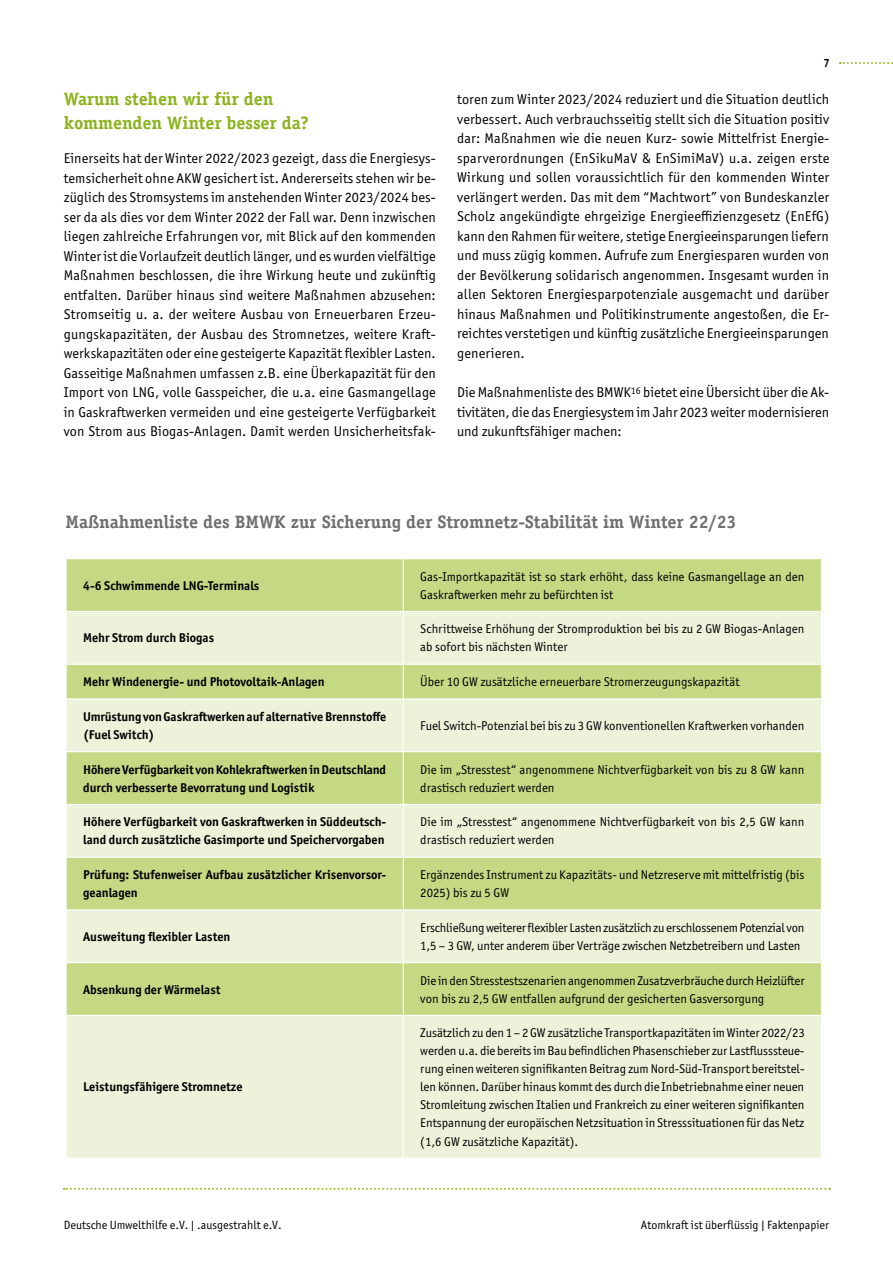
<style>
.page{position:relative;width:893px;height:1263px;background:#fff}
.page>*{position:absolute;margin:0;border:0;box-sizing:border-box;transform-origin:0 0}
.t1{font:700 18px "Officina Serif";letter-spacing:-.005em;color:#706f6f}
.t2{font:700 18px/24px "Officina Serif";letter-spacing:-.005em;color:#8ab31d}
.t3{font:14.25px/19.5px "Officina Sans ITC Pro";letter-spacing:.005em;color:#000;text-align:justify}
.t4{font:12.75px/18px "Officina Sans ITC Pro";color:#000}
.t5{font:700 12.75px/18px "Officina Sans ITC Pro";color:#000}
.t6{font:12px "Officina Sans ITC Pro";color:#000}
.t7{font:700 12px "Officina Sans ITC Pro";color:#000;scale:.95 1}
</style>
<div class="page">
<svg style="left:840px;top:62px;width:53px;height:2px"></svg>
<svg style="left:64px;top:1188px;width:766px;height:2px"></svg>
<div style="left:67px;top:559px;width:754px;height:52px;background:#c5d984"></div>
<svg style="left:67px;top:612px;width:754px;height:545px;background:#dee9bc"></svg>
<hr style="left:403px;top:612px;width:1px;height:52px;background:#fff">
<hr style="left:66px;top:664px;width:337px;height:1px;background:#fff">
<hr style="left:403px;top:664px;width:419px;height:1px;background:#fff">
<hr style="left:403px;top:665px;width:1px;height:33px;background:#fff">
<hr style="left:66px;top:698px;width:337px;height:1px;background:#fff">
<hr style="left:403px;top:698px;width:419px;height:1px;background:#fff">
<hr style="left:403px;top:699px;width:1px;height:52px;background:#fff">
<hr style="left:66px;top:751px;width:337px;height:1px;background:#fff">
<hr style="left:403px;top:751px;width:419px;height:1px;background:#fff">
<hr style="left:403px;top:752px;width:1px;height:52px;background:#fff">
<hr style="left:66px;top:804px;width:337px;height:1px;background:#fff">
<hr style="left:403px;top:804px;width:419px;height:1px;background:#fff">
<hr style="left:403px;top:805px;width:1px;height:52px;background:#fff">
<hr style="left:66px;top:857px;width:337px;height:1px;background:#fff">
<hr style="left:403px;top:857px;width:419px;height:1px;background:#fff">
<hr style="left:403px;top:858px;width:1px;height:51px;background:#fff">
<hr style="left:66px;top:909px;width:337px;height:1px;background:#fff">
<hr style="left:403px;top:909px;width:419px;height:1px;background:#fff">
<hr style="left:403px;top:910px;width:1px;height:52px;background:#fff">
<hr style="left:66px;top:962px;width:337px;height:1px;background:#fff">
<hr style="left:403px;top:962px;width:419px;height:1px;background:#fff">
<hr style="left:403px;top:963px;width:1px;height:52px;background:#fff">
<hr style="left:66px;top:1015px;width:337px;height:1px;background:#fff">
<hr style="left:403px;top:1015px;width:419px;height:1px;background:#fff">
<hr style="left:403px;top:1016px;width:1px;height:141px;background:#fff">
<hr style="left:403px;top:559px;width:1px;height:52px;background:#fff">
<p class="t2" style="left:64px;top:86px;width:246px">Warum stehen wir für den kommenden Winter besser da?</p>
<p class="t3" style="left:64px;top:148px;width:374px">Einerseits hat der Winter 2022/2023 gezeigt, dass die Energiesys&shy;temsicherheit ohne AKW gesichert ist. Andererseits stehen wir be&shy;züglich des Stromsystems im anstehenden Winter 2023/2024 bes&shy;ser da als dies vor dem Winter 2022 der Fall war. Denn inzwischen liegen zahlreiche Erfahrungen vor, mit Blick auf den kommenden Winter ist die Vorlaufzeit deutlich länger, und es wurden vielfältige Maßnahmen beschlossen, die ihre Wirkung heute und zukünftig entfalten. Darüber hinaus sind weitere Maßnahmen abzusehen:<br>Stromseitig u. a. der weitere Ausbau von Erneuerbaren Erzeu&shy;gungskapazitäten, der Ausbau des Stromnetzes, weitere Kraft&shy;werkskapazitäten oder eine gesteigerte Kapazität flexibler Lasten.<br>Gasseitige Maßnahmen umfassen z.B. eine Überkapazität für den Import von LNG, volle Gasspeicher, die u.a. eine Gasmangellage in Gaskraftwerken vermeiden und eine gesteigerte Verfügbarkeit von Strom aus Biogas-Anlagen. Damit werden Unsicherheitsfak-</p>
<p class="t7" style="left:824px;top:55px;width:7px">7</p>
<p class="t3" style="left:457px;top:90px;width:374px">toren zum Winter 2023/2024 reduziert und die Situation deutlich verbessert. Auch verbrauchsseitig stellt sich die Situation positiv dar: Maßnahmen wie die neuen Kurz- sowie Mittelfrist Energie&shy;sparverordnungen (EnSikuMaV &amp; EnSimiMaV) u.a. zeigen erste Wirkung und sollen voraussichtlich für den kommenden Winter verlängert werden. Das mit dem “Machtwort” von Bundeskanzler Scholz angekündigte ehrgeizige Energieeffizienzgesetz (EnEfG) kann den Rahmen für weitere, stetige Energieeinsparungen liefern und muss zügig kommen. Aufrufe zum Energiesparen wurden von der Bevölkerung solidarisch angenommen. Insgesamt wurden in allen Sektoren Energiesparpotenziale ausgemacht und darüber hinaus Maßnahmen und Politikinstrumente angestoßen, die Er&shy;reichtes verstetigen und künftig zusätzliche Energieeinsparungen generieren.</p>
<p class="t3" style="left:457px;top:382px;width:374px">Die Maßnahmenliste des BMWK<sup>16</sup> bietet eine Übersicht über die Ak&shy;tivitäten, die das Energiesystem im Jahr 2023 weiter modernisieren und zukunftsfähiger machen:</p>
<p class="t1" style="left:66px;top:510px;width:673px">Maßnahmenliste des BMWK zur Sicherung der Stromnetz-Stabilität im Winter 22/23</p>
<p class="t5" style="left:83px;top:576px;width:178px">4-6 Schwimmende LNG-Terminals</p>
<p class="t4" style="left:420px;top:567px;width:386px">Gas-Importkapazität ist so stark erhöht, dass keine Gasmangellage an den<br>Gaskraftwerken mehr zu befürchten ist</p>
<p class="t5" style="left:83px;top:629px;width:132px">Mehr Strom durch Biogas</p>
<p class="t4" style="left:420px;top:620px;width:386px">Schrittweise Erhöhung der Stromproduktion bei bis zu 2 GW Biogas-Anlagen ab sofort bis nächsten Winter</p>
<p class="t5" style="left:83px;top:673px;width:243px">Mehr Windenergie- und Photovoltaik-Anlagen</p>
<p class="t4" style="left:420px;top:673px;width:321px">Über 10 GW zusätzliche erneuerbare Stromerzeugungskapazität</p>
<p class="t5" style="left:83px;top:707px;width:305px">Umrüstung von Gaskraftwerken auf alternative Brennstoffe (Fuel Switch)</p>
<p class="t4" style="left:420px;top:717px;width:386px">Fuel Switch-Potenzial bei bis zu 3 GW konventionellen Kraftwerken vorhanden</p>
<p class="t5" style="left:83px;top:760px;width:304px">Höhere Verfügbarkeit von Kohlekraftwerken in Deutschland durch verbesserte Bevorratung und Logistik</p>
<p class="t4" style="left:420px;top:760px;width:386px">Die im „Stresstest“ angenommene Nichtverfügbarkeit von bis zu 8 GW kann drastisch reduziert werden</p>
<p class="t5" style="left:83px;top:813px;width:305px">Höhere Verfügbarkeit von Gaskraftwerken in Süddeutsch&shy;land durch zusätzliche Gasimporte und Speichervorgaben</p>
<p class="t4" style="left:420px;top:813px;width:386px">Die im „Stresstest“ angenommene Nichtverfügbarkeit von bis 2,5 GW kann drastisch reduziert werden</p>
<p class="t5" style="left:83px;top:866px;width:305px">Prüfung: Stufenweiser Aufbau zusätzlicher Krisenvorsor&shy;geanlagen</p>
<p class="t4" style="left:420px;top:866px;width:386px">Ergänzendes Instrument zu Kapazitäts- und Netzreserve mit mittelfristig (bis<br>2025) bis zu 5 GW</p>
<p class="t5" style="left:83px;top:927px;width:149px">Ausweitung flexibler Lasten</p>
<p class="t4" style="left:420px;top:918px;width:386px">Erschließung weiterer flexibler Lasten zusätzlich zu erschlossenem Potenzial von<br>1,5 – 3 GW, unter anderem über Verträge zwischen Netzbetreibern und Lasten</p>
<p class="t5" style="left:83px;top:980px;width:139px">Absenkung der Wärmelast</p>
<p class="t4" style="left:420px;top:971px;width:386px">Die in den Stresstestszenarien angenommen Zusatzverbräuche durch Heizlüfter von bis zu 2,5 GW entfallen aufgrund der gesicherten Gasversorgung</p>
<p class="t5" style="left:83px;top:1078px;width:161px">Leistungsfähigere Stromnetze</p>
<p class="t4" style="left:420px;top:1024px;width:386px;text-align:justify">Zusätzlich zu den 1 – 2 GW zusätzliche Transportkapazitäten im Winter 2022/23 werden u.a. die bereits im Bau befindlichen Phasenschieber zur Lastflusssteue&shy;rung einen weiteren signifikanten Beitrag zum Nord-Süd-Transport bereitstel&shy;len können. Darüber hinaus kommt des durch die Inbetriebnahme einer neuen Stromleitung zwischen Italien und Frankreich zu einer weiteren signifikanten Entspannung der europäischen Netzsituation in Stresssituationen für das Netz (1,6 GW zusätzliche Kapazität).</p>
<p class="t6" style="left:64px;top:1218px;width:219px">Deutsche Umwelthilfe e.V. | .ausgestrahlt e.V.</p>
<p class="t6" style="left:641px;top:1218px;width:190px">Atomkraft ist überflüssig | Faktenpapier</p>
</div>
